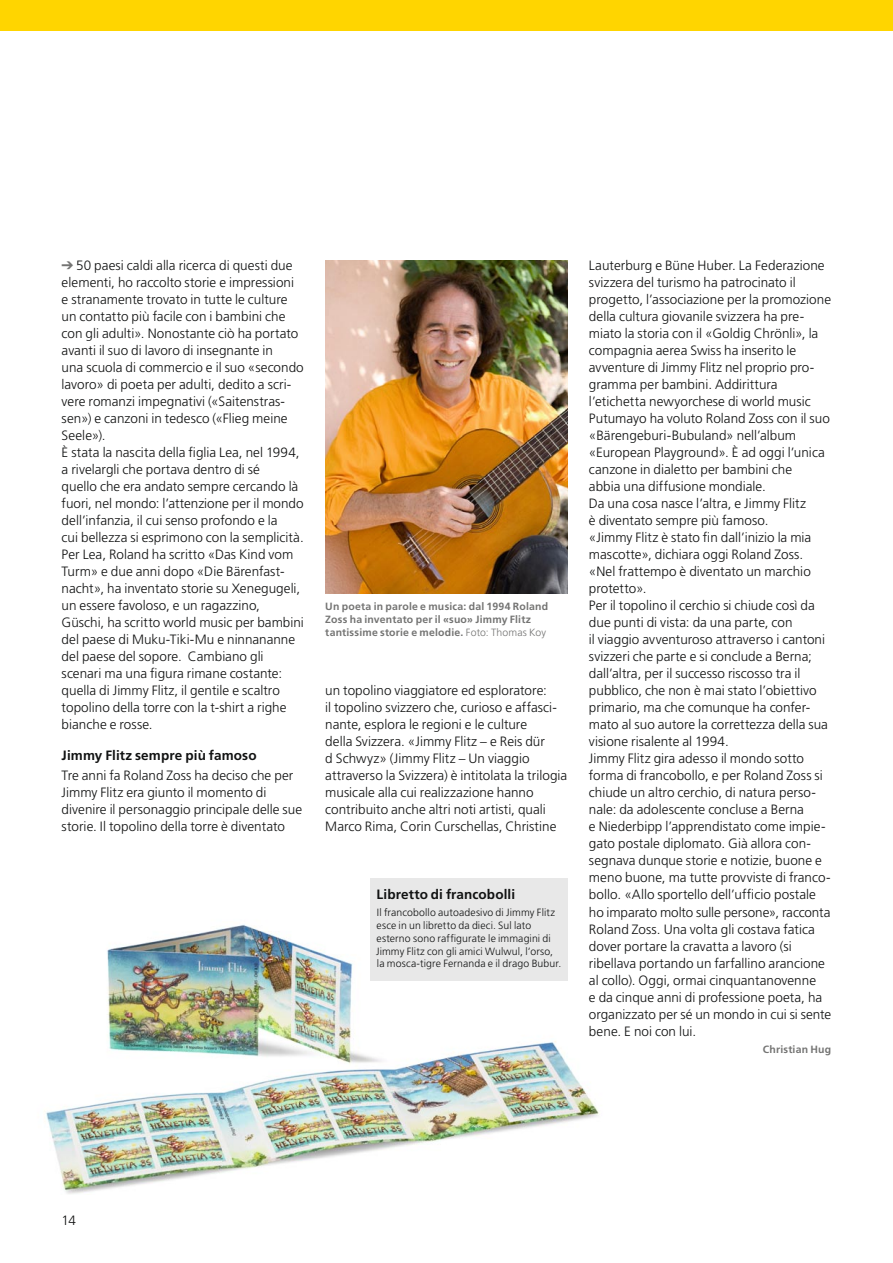
<style>
.page{position:relative;width:893px;height:1263px;background:#fff}
.page>*{position:absolute;margin:0;border:0;box-sizing:border-box;transform-origin:0 0}
.t1{font:300 13.5px/17px "Frutiger";color:#111212}
.t2{font:700 13.5px "Frutiger";letter-spacing:.01em;color:#111212}
.t3{font:300 10.5px/12.8px "Frutiger";letter-spacing:.01em;color:#111212}
.t4{font:700 10.5px/12.8px "Frutiger";letter-spacing:.02em;color:#747473}
.s1{color:#747473}
.s2{font-weight:300}
</style>
<div class="page">
<div style="left:0;top:0;width:893px;height:31px;background:#ffd500"></div>
<img style="left:46px;top:924px;width:553px;height:270px">
<img style="left:325px;top:260px;width:243px;height:333px">
<div style="left:370px;top:878px;width:198px;height:102px;background:#e8e8e8"></div>
<p class="t1" style="left:62px;top:257px;width:244px"><span class="s1">➔</span> 50 paesi caldi alla ricerca di questi due elementi, ho raccolto storie e impressioni e stranamente trovato in tutte le culture un contatto più facile con i bambini che con gli adulti». Nonostante ciò ha portato avanti il suo di lavoro di insegnante in<br>una scuola di commercio e il suo «secondo lavoro» di poeta per adulti, dedito a scri&shy;vere romanzi impegnativi («Saitenstras&shy;sen») e canzoni in tedesco («Flieg meine Seele»).<br>È stata la nascita della figlia Lea, nel 1994, a rivelargli che portava dentro di sé<br>quello che era andato sempre cercando là fuori, nel mondo: l’attenzione per il mondo dell’infanzia, il cui senso profondo e la<br>cui bellezza si esprimono con la semplicità.<br>Per Lea, Roland ha scritto «Das Kind vom Turm» e due anni dopo «Die Bärenfast&shy;nacht», ha inventato storie su Xenegugeli, un essere favoloso, e un ragazzino, Güschi, ha scritto world music per bambini del paese di Muku-Tiki-Mu e ninnananne del paese del sopore. Cambiano gli scenari ma una figura rimane costante: quella di Jimmy Flitz, il gentile e scaltro topolino della torre con la t-shirt a righe bianche e rosse.</p>
<p class="t2" style="left:62px;top:748px;width:196px">Jimmy Flitz sempre più famoso</p>
<p class="t1" style="left:62px;top:767px;width:242px">Tre anni fa Roland Zoss ha deciso che per Jimmy Flitz era giunto il momento di divenire il personaggio principale delle sue storie. Il topolino della torre è diventato</p>
<p class="t4" style="left:325px;top:600px;width:224px">Un poeta in parole e musica: dal 1994 Roland<br>Zoss ha inventato per il «suo» Jimmy Flitz tantissime storie e melodie. <span class="s2">Foto: Thomas Koy</span></p>
<p class="t1" style="left:325px;top:682px;width:243px">un topolino viaggiatore ed esploratore:<br>il topolino svizzero che, curioso e affasci&shy;nante, esplora le regioni e le culture<br>della Svizzera. «Jimmy Flitz – e Reis dür<br>d Schwyz» (Jimmy Flitz – Un viaggio attraverso la Svizzera) è intitolata la trilogia musicale alla cui realizzazione hanno contribuito anche altri noti artisti, quali Marco Rima, Corin Curschellas, Christine</p>
<p class="t2" style="left:377px;top:886px;width:140px">Libretto di francobolli</p>
<p class="t3" style="left:376px;top:906px;width:187px">Il francobollo autoadesivo di Jimmy Flitz esce in un libretto da dieci. Sul lato esterno sono raffigurate le immagini di Jimmy Flitz con gli amici Wulwul, l’orso, la mosca-tigre Fernanda e il drago Bubur.</p>
<p class="t1" style="left:589px;top:257px;width:244px">Lauterburg e Büne Huber. La Federazione svizzera del turismo ha patrocinato il progetto, l’associazione per la promozione della cultura giovanile svizzera ha pre&shy;miato la storia con il «Goldig Chrönli», la compagnia aerea Swiss ha inserito le avventure di Jimmy Flitz nel proprio pro&shy;gramma per bambini. Addirittura l’etichetta newyorchese di world music Putumayo ha voluto Roland Zoss con il suo «Bärengeburi-Bubuland» nell’album «European Playground». È ad oggi l’unica canzone in dialetto per bambini che<br>abbia una diffusione mondiale.<br>Da una cosa nasce l’altra, e Jimmy Flitz<br>è diventato sempre più famoso.<br>«Jimmy Flitz è stato fin dall’inizio la mia mascotte», dichiara oggi Roland Zoss. «Nel frattempo è diventato un marchio protetto».<br>Per il topolino il cerchio si chiude così da due punti di vista: da una parte, con<br>il viaggio avventuroso attraverso i cantoni svizzeri che parte e si conclude a Berna; dall’altra, per il successo riscosso tra il pubblico, che non è mai stato l’obiettivo primario, ma che comunque ha confer&shy;mato al suo autore la correttezza della sua visione risalente al 1994.<br>Jimmy Flitz gira adesso il mondo sotto forma di francobollo, e per Roland Zoss si chiude un altro cerchio, di natura perso&shy;nale: da adolescente concluse a Berna<br>e Niederbipp l’apprendistato come impie&shy;gato postale diplomato. Già allora con&shy;segnava dunque storie e notizie, buone e meno buone, ma tutte provviste di franco&shy;bollo. «Allo sportello dell’ufficio postale ho imparato molto sulle persone», racconta Roland Zoss. Una volta gli costava fatica dover portare la cravatta a lavoro (si ribellava portando un farfallino arancione al collo). Oggi, ormai cinquantanovenne<br>e da cinque anni di professione poeta, ha organizzato per sé un mondo in cui si sente bene. E noi con lui.</p>
<p class="t4" style="left:763px;top:1042px;width:70px">Christian Hug</p>
<p class="t1" style="left:62px;top:1212px;width:16px">14</p>
</div>
